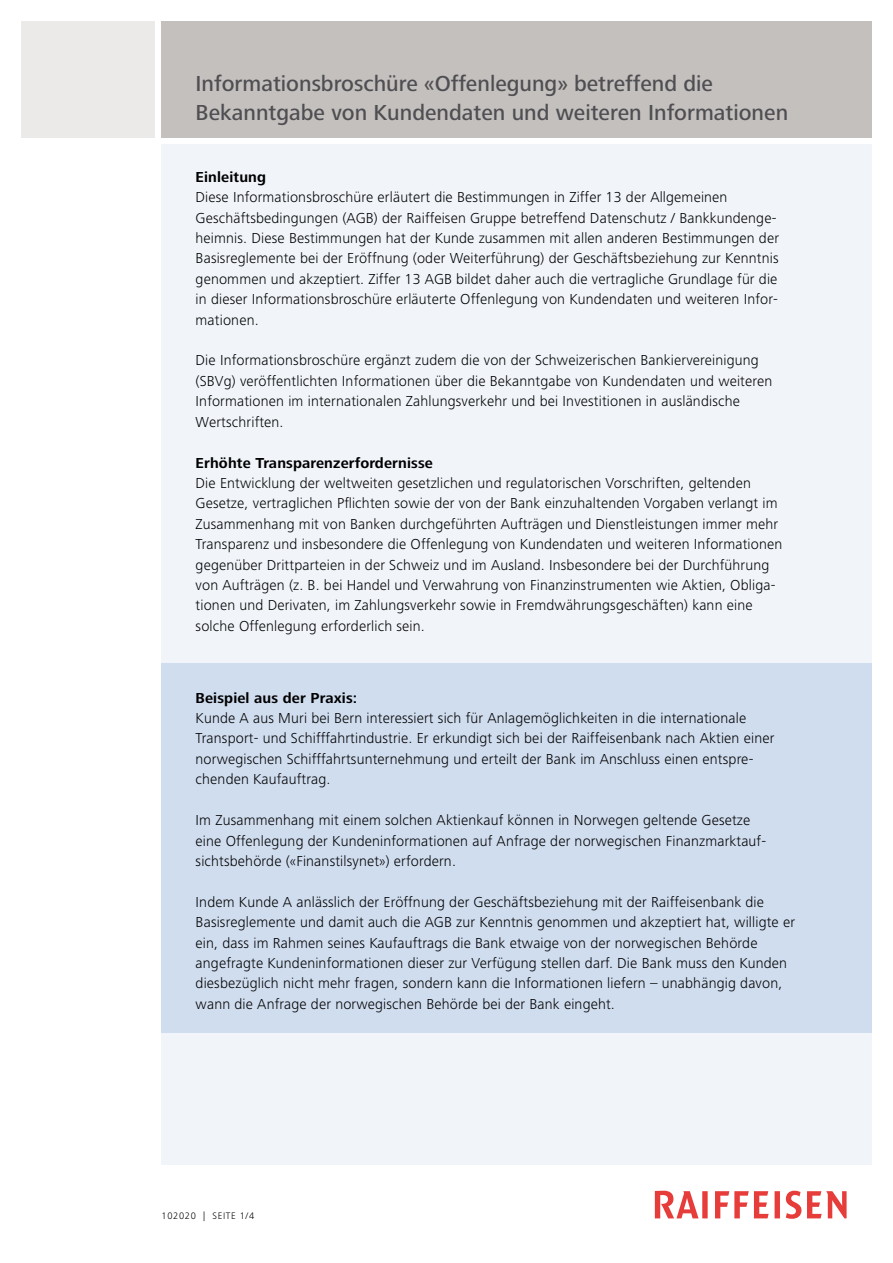
<style>
.page{position:relative;width:893px;height:1263px;background:#fff}
.page>*{position:absolute;margin:0;border:0;box-sizing:border-box;transform-origin:0 0}
.t1{font:500 22.5px/28.5px "Frutiger Next LT";color:#4f4e52}
.t2{font:300 15px/20.4px "Frutiger Next LT";letter-spacing:.01em;color:#000}
.t3{font:700 15px "Frutiger Next LT";letter-spacing:.01em;color:#000}
.t4{font:300 9.75px "Frutiger Next LT";letter-spacing:.07em;color:#000}
</style>
<div class="page">
<div style="left:162px;top:144px;width:710px;height:1020px;background:#f1f5fa"></div>
<div style="left:21px;top:21px;width:134px;height:117px;background:#ebeae9"></div>
<div style="left:162px;top:21px;width:710px;height:117px;background:#c4c0be"></div>
<svg style="left:655px;top:1191px;width:192px;height:28px"></svg>
<div style="left:162px;top:663px;width:710px;height:370px;background:#d0ddef"></div>
<h1 class="t1" style="left:196px;top:70px;width:594px">Informationsbroschüre «Offenlegung» betreffend die<br>Bekanntgabe von Kundendaten und weiteren Informationen</h1>
<p class="t3" style="left:196px;top:168px;width:72px">Einleitung</p>
<p class="t2" style="left:196px;top:187px;width:585px">Diese Informationsbroschüre erläutert die Bestimmungen in Ziffer 13 der Allgemeinen Geschäftsbedingungen (AGB) der Raiffeisen Gruppe betreffend Datenschutz / Bankkundenge&shy;heimnis. Diese Bestimmungen hat der Kunde zusammen mit allen anderen Bestimmungen der Basisreglemente bei der Eröffnung (oder Weiterführung) der Geschäftsbeziehung zur Kenntnis genommen und akzeptiert. Ziffer 13 AGB bildet daher auch die vertragliche Grundlage für die in dieser Informationsbroschüre erläuterte Offenlegung von Kundendaten und weiteren Infor&shy;mationen.</p>
<p class="t2" style="left:196px;top:350px;width:578px">Die Informationsbroschüre ergänzt zudem die von der Schweizerischen Bankiervereinigung (SBVg) veröffentlichten Informationen über die Bekanntgabe von Kundendaten und weiteren Informationen im internationalen Zahlungsverkehr und bei Investitionen in ausländische Wertschriften.</p>
<p class="t3" style="left:196px;top:454px;width:239px">Erhöhte Transparenzerfordernisse</p>
<p class="t2" style="left:196px;top:473px;width:588px">Die Entwicklung der weltweiten gesetzlichen und regulatorischen Vorschriften, geltenden Gesetze, vertraglichen Pflichten sowie der von der Bank einzuhaltenden Vorgaben verlangt im Zusammenhang mit von Banken durchgeführten Aufträgen und Dienstleistungen immer mehr Transparenz und insbesondere die Offenlegung von Kundendaten und weiteren Informationen gegenüber Drittparteien in der Schweiz und im Ausland. Insbesondere bei der Durchführung von Aufträgen (z. B. bei Handel und Verwahrung von Finanzinstrumenten wie Aktien, Obliga&shy;tionen und Derivaten, im Zahlungsverkehr sowie in Fremdwährungsgeschäften) kann eine solche Offenlegung erforderlich sein.</p>
<p class="t3" style="left:196px;top:689px;width:163px">Beispiel aus der Praxis:</p>
<p class="t2" style="left:196px;top:708px;width:580px">Kunde A aus Muri bei Bern interessiert sich für Anlagemöglichkeiten in die internationale Transport- und Schifffahrtindustrie. Er erkundigt sich bei der Raiffeisenbank nach Aktien einer norwegischen Schifffahrtsunternehmung und erteilt der Bank im Anschluss einen entspre&shy;chenden Kaufauftrag.</p>
<p class="t2" style="left:196px;top:810px;width:572px">Im Zusammenhang mit einem solchen Aktienkauf können in Norwegen geltende Gesetze eine Offenlegung der Kundeninformationen auf Anfrage der norwegischen Finanzmarktauf&shy;sichtsbehörde («Finanstilsynet») erfordern.</p>
<p class="t2" style="left:196px;top:892px;width:601px">Indem Kunde A anlässlich der Eröffnung der Geschäftsbeziehung mit der Raiffeisenbank die Basisreglemente und damit auch die AGB zur Kenntnis genommen und akzeptiert hat, willigte er ein, dass im Rahmen seines Kaufauftrags die Bank etwaige von der norwegischen Behörde angefragte Kundeninformationen dieser zur Verfügung stellen darf. Die Bank muss den Kunden diesbezüglich nicht mehr fragen, sondern kann die Informationen liefern – unabhängig davon, wann die Anfrage der norwegischen Behörde bei der Bank eingeht.</p>
<p class="t4" style="left:162px;top:1210px;width:94px">102020 | SEITE 1/4</p>
</div>
